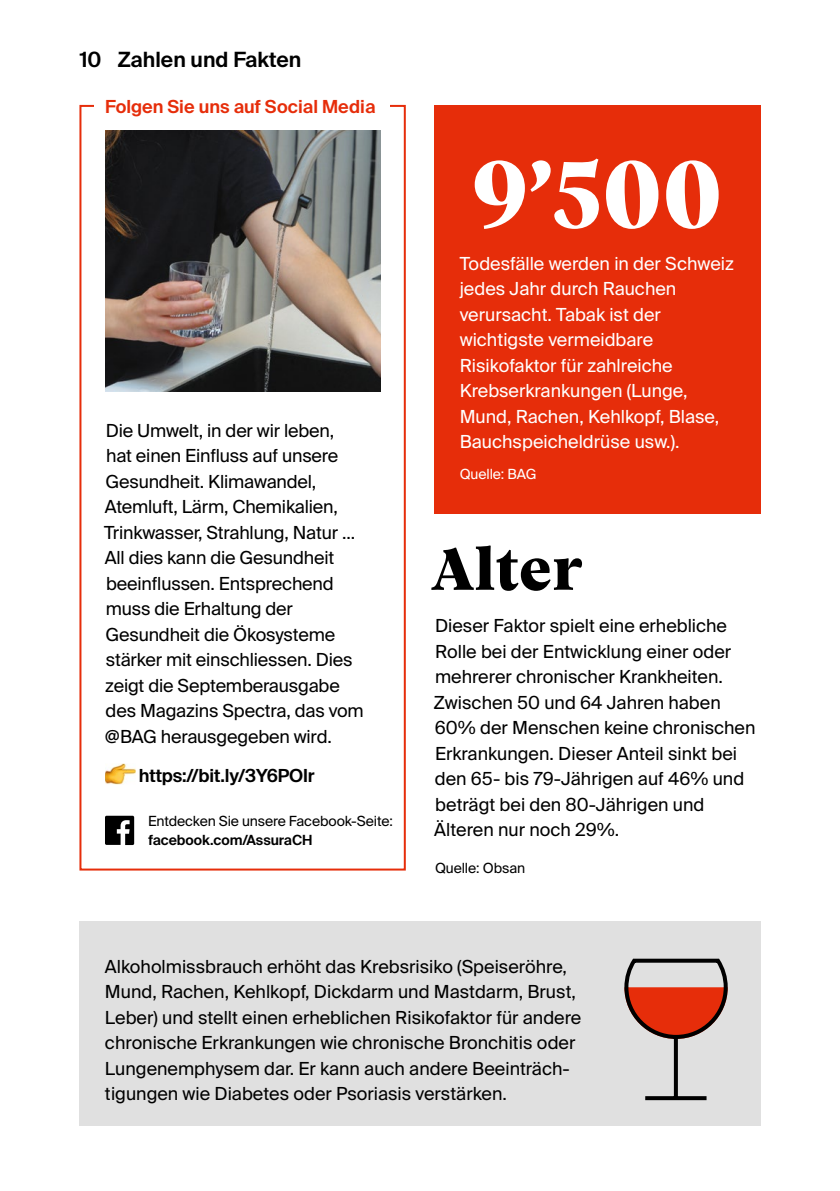
<style>
.page{position:relative;width:840px;height:1191px;background:#fff}
.page>*{position:absolute;margin:0;border:0;box-sizing:border-box;transform-origin:0 0}
.t1{font:800 96px "Vesterbro";color:#fff}
.t2{font:800 60px "Vesterbro";color:#000}
.t3{font:600 21px "Suisse Intl";color:#000}
.t4{font:18px/25.6px "Suisse Intl";color:#000}
.t5{font:18px/25.6px "Suisse Intl";color:#fff}
.t6{font:600 18px "Suisse Intl";color:#e62d0a}
.t7{font:600 18px "Suisse Intl";letter-spacing:-.01em;color:#000}
.t8{font:14px "Suisse Intl";letter-spacing:-.01em;color:#000}
.t9{font:600 14px "Suisse Intl";letter-spacing:-.005em;color:#000}
.t10{font:14px "Suisse Intl";letter-spacing:-.005em;color:#fff}
</style>
<div class="page">
<div style="left:79px;top:105px;width:326px;height:765px;border:2px solid #e62d0a"></div>
<div style="left:79px;top:921px;width:681px;height:204px;background:#e0e0e0"></div>
<img style="left:105px;top:763px;width:30px;height:21px">
<div style="left:434px;top:105px;width:326px;height:408px;background:#e62d0a"></div>
<img style="left:105px;top:130px;width:275px;height:261px">
<svg style="left:105px;top:815px;width:29px;height:30px"></svg>
<svg style="left:624px;top:958px;width:104px;height:143px"></svg>
<div style="left:94px;top:98px;width:295px;height:16px;background:#fff"></div>
<p class="t3" style="left:80px;top:47px;width:223px">10 Zahlen und Fakten</p>
<p class="t6" style="left:105px;top:96px;width:272px">Folgen Sie uns auf Social Media</p>
<p class="t4" style="left:104px;top:418px;width:261px">Die Umwelt, in der wir leben,<br>hat einen Einfluss auf unsere<br>Gesundheit. Klimawandel,<br>Atemluft, Lärm, Chemikalien,<br>Trinkwasser, Strahlung, Natur ...<br>All dies kann die Gesundheit beeinflussen. Entsprechend muss die Erhaltung der<br>Gesundheit die Ökosysteme stärker mit einschliessen. Dies zeigt die Septemberausgabe des Magazins Spectra, das vom @BAG herausgegeben wird.</p>
<p class="t7" style="left:139px;top:765px;width:177px">https://bit.ly/3Y6POIr</p>
<p class="t8" style="left:148px;top:813px;width:246px">Entdecken Sie unsere Facebook-Seite:</p>
<p class="t9" style="left:148px;top:832px;width:165px">facebook.com/AssuraCH</p>
<h1 class="t1" style="left:472px;top:123px;width:251px">9’500</h1>
<p class="t5" style="left:459px;top:251px;width:275px">Todesfälle werden in der Schweiz jedes Jahr durch Rauchen verursacht. Tabak ist der wichtigste vermeidbare<br>Risikofaktor für zahlreiche<br>Krebserkrankungen (Lunge,<br>Mund, Rachen, Kehlkopf, Blase,<br>Bauchspeicheldrüse usw.).</p>
<p class="t10" style="left:459px;top:466px;width:78px">Quelle: BAG</p>
<h2 class="t2" style="left:430px;top:524px;width:154px">Alter</h2>
<p class="t4" style="left:433px;top:613px;width:323px">Dieser Faktor spielt eine erhebliche Rolle bei der Entwicklung einer oder mehrerer chronischer Krankheiten.<br>Zwischen 50 und 64 Jahren haben 60% der Menschen keine chronischen Erkrankungen. Dieser Anteil sinkt bei den 65- bis 79-Jährigen auf 46% und beträgt bei den 80-Jährigen und Älteren nur noch 29%.</p>
<p class="t8" style="left:435px;top:859px;width:92px">Quelle: Obsan</p>
<p class="t4" style="left:105px;top:953px;width:477px">Alkoholmissbrauch erhöht das Krebsrisiko (Speiseröhre, Mund, Rachen, Kehlkopf, Dickdarm und Mastdarm, Brust, Leber) und stellt einen erheblichen Risikofaktor für andere chronische Erkrankungen wie chronische Bronchitis oder Lungenemphysem dar. Er kann auch andere Beeinträch&shy;tigungen wie Diabetes oder Psoriasis verstärken.</p>
</div>
